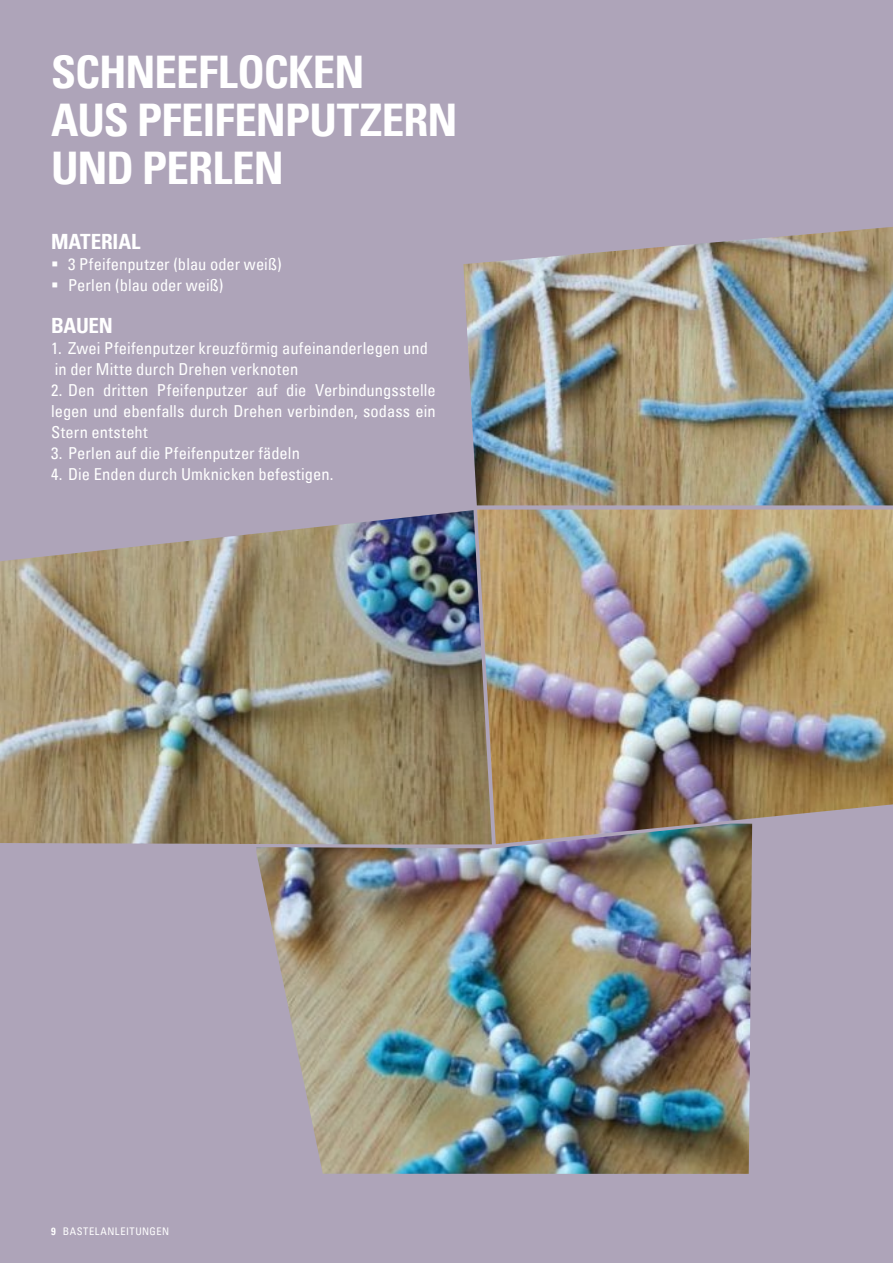
<style>
.page{position:relative;width:893px;height:1263px;background:#aea4b9}
.page>*{position:absolute;margin:0;border:0;box-sizing:border-box;transform-origin:0 0}
.t1{font:45px/48px "Univers Com 67 Bold Cond";letter-spacing:-.02em;color:#fff}
.t2{font:21px "Univers Com 67 Bold Cond";letter-spacing:-.015em;color:#fff}
.t3{font:condensed 16.5px/21px "Univers Com 57";color:#fff}
.t4{font:condensed 10.5px "Univers Com 57";letter-spacing:.05em;color:#fff}
.s1{font-family:"Univers Com 67 Bold Cond";font-stretch:normal}
</style>
<div class="page">
<img style="left:463px;top:227px;width:430px;height:278px">
<img style="left:492px;top:510px;width:401px;height:324px">
<img style="left:0;top:510px;width:492px;height:334px">
<img style="left:256px;top:824px;width:496px;height:350px">
<h1 class="t1" style="left:51px;top:48px;width:408px">SCHNEEFLOCKEN<br>AUS PFEIFENPUTZERN<br>UND PERLEN</h1>
<p class="t2" style="left:51px;top:228px;width:91px">MATERIAL</p>
<p class="t3" style="left:51px;top:253px;width:232px">▪ 3 Pfeifenputzer (blau oder weiß)</p>
<p class="t3" style="left:51px;top:274px;width:174px">▪ Perlen (blau oder weiß)</p>
<p class="t2" style="left:51px;top:312px;width:63px">BAUEN</p>
<p class="t3" style="left:51px;top:337px;width:378px">1. Zwei Pfeifenputzer kreuzförmig aufeinanderlegen und in der Mitte durch Drehen verknoten</p>
<p class="t3" style="left:51px;top:379px;width:386px;text-align:justify">2. Den dritten Pfeifenputzer auf die Verbindungsstelle legen und ebenfalls durch Drehen verbinden, sodass ein Stern entsteht</p>
<p class="t3" style="left:51px;top:442px;width:250px">3. Perlen auf die Pfeifenputzer fädeln</p>
<p class="t3" style="left:51px;top:463px;width:284px">4. Die Enden durch Umknicken befestigen.</p>
<p class="t4" style="left:51px;top:1224px;width:120px"><span class="s1">9</span> BASTELANLEITUNGEN</p>
</div>
